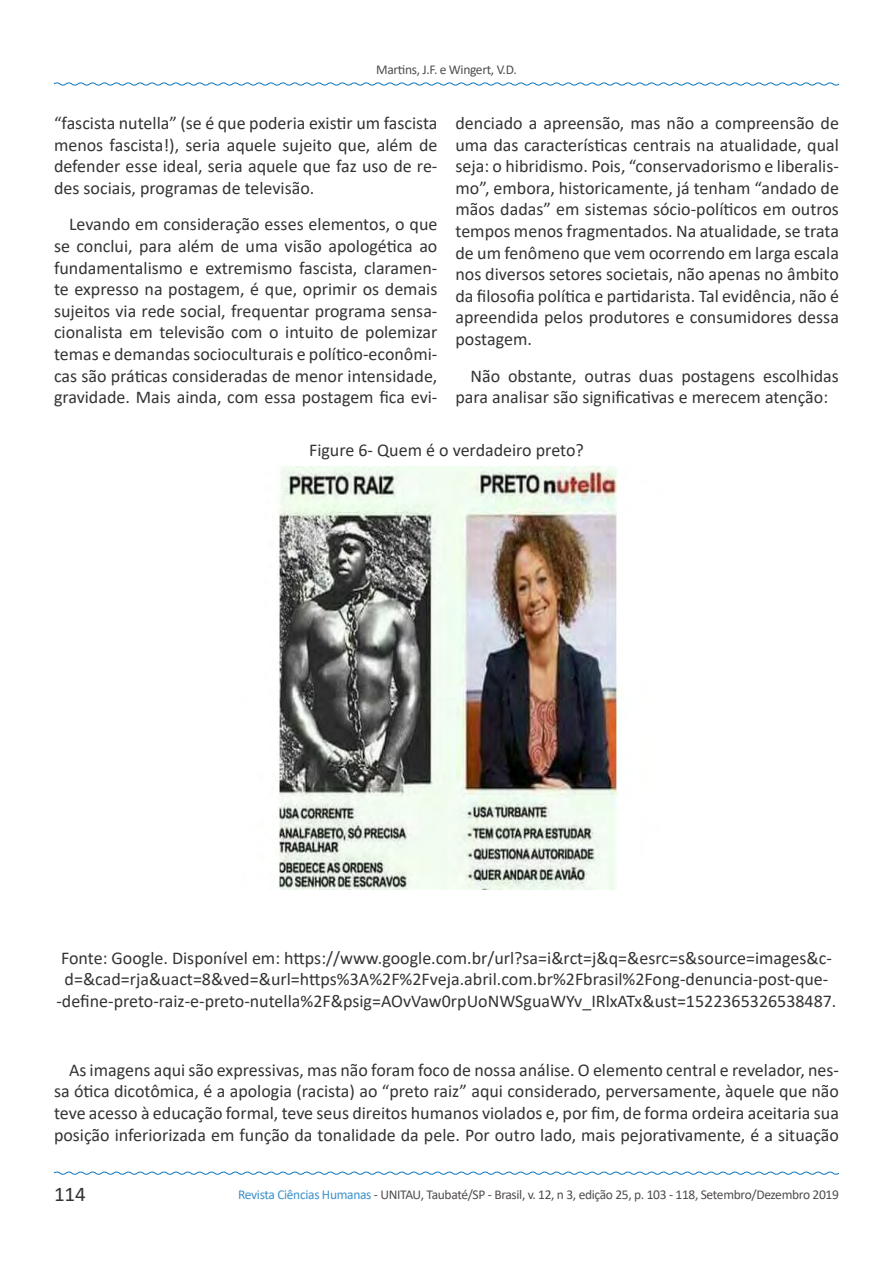
<style>
.page{position:relative;width:893px;height:1263px;background:#fff}
.page>*{position:absolute;margin:0;border:0;box-sizing:border-box;transform-origin:0 0}
.t1{font:21px "Calibri";color:#343433}
.t2{font:18px/21.6px "Calibri";color:#343433;text-align:justify}
.t3{font:13.5px "Calibri";letter-spacing:-.025em;color:#504d4c}
.s1{color:#3d91c9}
</style>
<div class="page">
<svg style="left:53px;top:1171px;width:787px;height:4px"></svg>
<svg style="left:53px;top:82px;width:787px;height:4px"></svg>
<img style="left:277px;top:467px;width:344px;height:422px">
<p class="t3" style="left:376px;top:60px;width:142px">Martins, J.F. e Wingert, V.D.</p>
<p class="t2" style="left:54px;top:112px;width:385px">“fascista nutella” (se é que poderia existir um fascista menos fascista!), seria aquele sujeito que, além de defender esse ideal, seria aquele que faz uso de re&shy;des sociais, programas de televisão.</p>
<p class="t2" style="left:54px;top:213px;width:385px;text-indent:15px">Levando em consideração esses elementos, o que se conclui, para além de uma visão apologética ao fundamentalismo e extremismo fascista, claramen&shy;te expresso na postagem, é que, oprimir os demais sujeitos via rede social, frequentar programa sensa&shy;cionalista em televisão com o intuito de polemizar temas e demandas socioculturais e político-econômi&shy;cas são práticas consideradas de menor intensidade, gravidade. Mais ainda, com essa postagem fica evi-</p>
<p class="t2" style="left:455px;top:112px;width:385px">denciado a apreensão, mas não a compreensão de uma das características centrais na atualidade, qual seja: o hibridismo. Pois, “conservadorismo e liberalis&shy;mo”, embora, historicamente, já tenham “andado de mãos dadas” em sistemas sócio-políticos em outros tempos menos fragmentados. Na atualidade, se trata de um fenômeno que vem ocorrendo em larga escala nos diversos setores societais, não apenas no âmbito da filosofia política e partidarista. Tal evidência, não é apreendida pelos produtores e consumidores dessa postagem.</p>
<p class="t2" style="left:455px;top:364px;width:385px;text-indent:15px">Não obstante, outras duas postagens escolhidas para analisar são significativas e merecem atenção:</p>
<p class="t2" style="left:309px;top:439px;width:276px">Figure 6- Quem é o verdadeiro preto?</p>
<p class="t2" style="left:56px;top:946px;width:781px;text-align:center">Fonte: Google. Disponível em: https://www.google.com.br/url?sa=i&amp;rct=j&amp;q=&amp;esrc=s&amp;source=images&amp;c&shy;d=&amp;cad=rja&amp;uact=8&amp;ved=&amp;url=https%3A%2F%2Fveja.abril.com.br%2Fbrasil%2Fong-denuncia-post-que--define-preto-raiz-e-preto-nutella%2F&amp;psig=AOvVaw0rpUoNWSguaWYv_IRlxATx&amp;ust=1522365326538487.</p>
<p class="t2" style="left:54px;top:1058px;width:786px;text-indent:15px">As imagens aqui são expressivas, mas não foram foco de nossa análise. O elemento central e revelador, nes&shy;sa ótica dicotômica, é a apologia (racista) ao “preto raiz” aqui considerado, perversamente, àquele que não teve acesso à educação formal, teve seus direitos humanos violados e, por fim, de forma ordeira aceitaria sua posição inferiorizada em função da tonalidade da pele. Por outro lado, mais pejorativamente, é a situação</p>
<p class="t1" style="left:54px;top:1179px;width:33px">114</p>
<p class="t3" style="left:238px;top:1185px;width:602px"><span class="s1">Revista Ciências Humanas</span> - UNITAU, Taubaté/SP - Brasil, v. 12, n 3, edição 25, p. 103 - 118, Setembro/Dezembro 2019</p>
</div>
